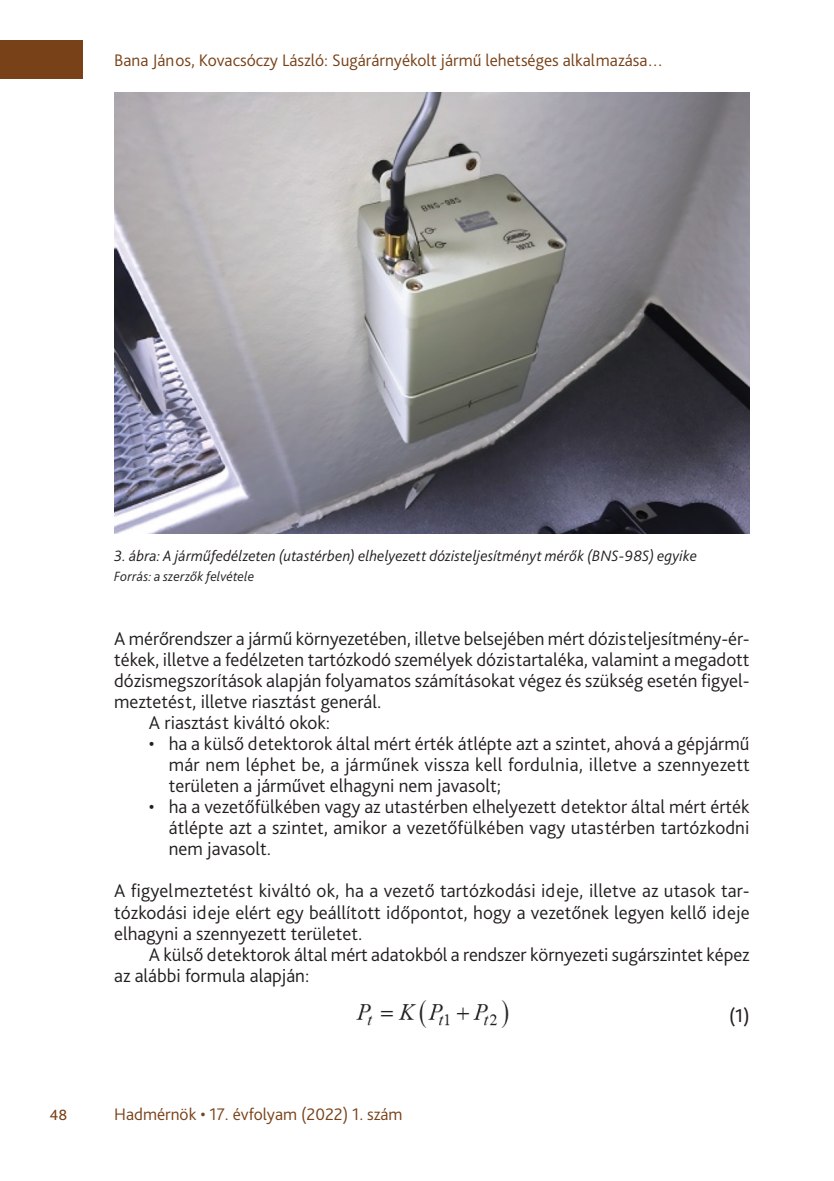
<style>
.page{position:relative;width:834px;height:1181px;background:#fff}
.page>*{position:absolute;margin:0;border:0;box-sizing:border-box;transform-origin:0 0}
._3_1_első_bekezdés{font:300 19.25px/21px "Bliss Pro";color:#231f20;text-align:justify}
._3_szövegtörzs{font:300 19.25px/21px "Bliss Pro";letter-spacing:-.005em;color:#231f20}
._0__Ábra_v__táblázat{font:19.25px "Bliss Pro";color:#231f20}
.t1{font:300 19.25px "Bliss Pro";color:#784118}
.t2{font:300 17.5px "Bliss Pro";color:#784118}
._8_Ábra__képalárás{font:italic 300 15.75px "Bliss Pro";letter-spacing:.01em;color:#231f20}
._8_ábra_forrás{font:italic 300 14px "Bliss Pro";letter-spacing:.015em;color:#231f20}
</style>
<div class="page">
<div style="left:0;top:41px;width:83px;height:38px;background:#784118"></div>
<img style="left:114px;top:92px;width:635px;height:442px">
<img style="left:356px;top:1000px;width:153px;height:28px">
<p class="t2" style="left:114px;top:49px;width:550px">Bana János, Kovacsóczy László: Sugárárnyékolt jármű lehetséges alkalmazása…</p>
<p class="_8_Ábra__képalárás" style="left:114px;top:546px;width:584px">3. ábra: A járműfedélzeten (utastérben) elhelyezett dózisteljesítményt mérők (BNS-98S) egyike</p>
<p class="_8_ábra_forrás" style="left:114px;top:568px;width:141px">Forrás: a szerzők felvétele</p>
<p class="_3_1_első_bekezdés" style="left:114px;top:628px;width:636px">A mérőrendszer a jármű környezetében, illetve belsejében mért dózisteljesítmény-ér&shy;tékek, illetve a fedélzeten tartózkodó személyek dózistartaléka, valamint a megadott dózismegszorítások alapján folyamatos számításokat végez és szükség esetén figyel&shy;meztetést, illetve riasztást generál.</p>
<p class="_3_szövegtörzs" style="left:149px;top:712px;width:183px">A riasztást kiváltó okok:</p>
<p class="_3_1_első_bekezdés" style="left:169px;top:733px;width:582px;text-indent:-20px">• ha a külső detektorok által mért érték átlépte azt a szintet, ahová a gépjármű már nem léphet be, a járműnek vissza kell fordulnia, illetve a szennyezett területen a járművet elhagyni nem javasolt;</p>
<p class="_3_1_első_bekezdés" style="left:169px;top:796px;width:582px;text-indent:-20px">• ha a vezetőfülkében vagy az utastérben elhelyezett detektor által mért érték átlépte azt a szintet, amikor a vezetőfülkében vagy utastérben tartózkodni nem javasolt.</p>
<p class="_3_1_első_bekezdés" style="left:114px;top:880px;width:637px">A figyelmeztetést kiváltó ok, ha a vezető tartózkodási ideje, illetve az utasok tar&shy;tózkodási ideje elért egy beállított időpontot, hogy a vezetőnek legyen kellő ideje elhagyni a szennyezett területet.</p>
<p class="_3_szövegtörzs" style="left:114px;top:943px;width:636px;text-indent:35px">A külső detektorok által mért adatokból a rendszer környezeti sugárszintet képez az alábbi formula alapján:</p>
<p class="_0__Ábra_v__táblázat" style="left:728px;top:1004px;width:22px">(1)</p>
<p class="t1" style="left:50px;top:1102px;width:19px">48</p>
<p class="t2" style="left:114px;top:1103px;width:290px">Hadmérnök • 17. évfolyam (2022) 1. szám</p>
</div>
